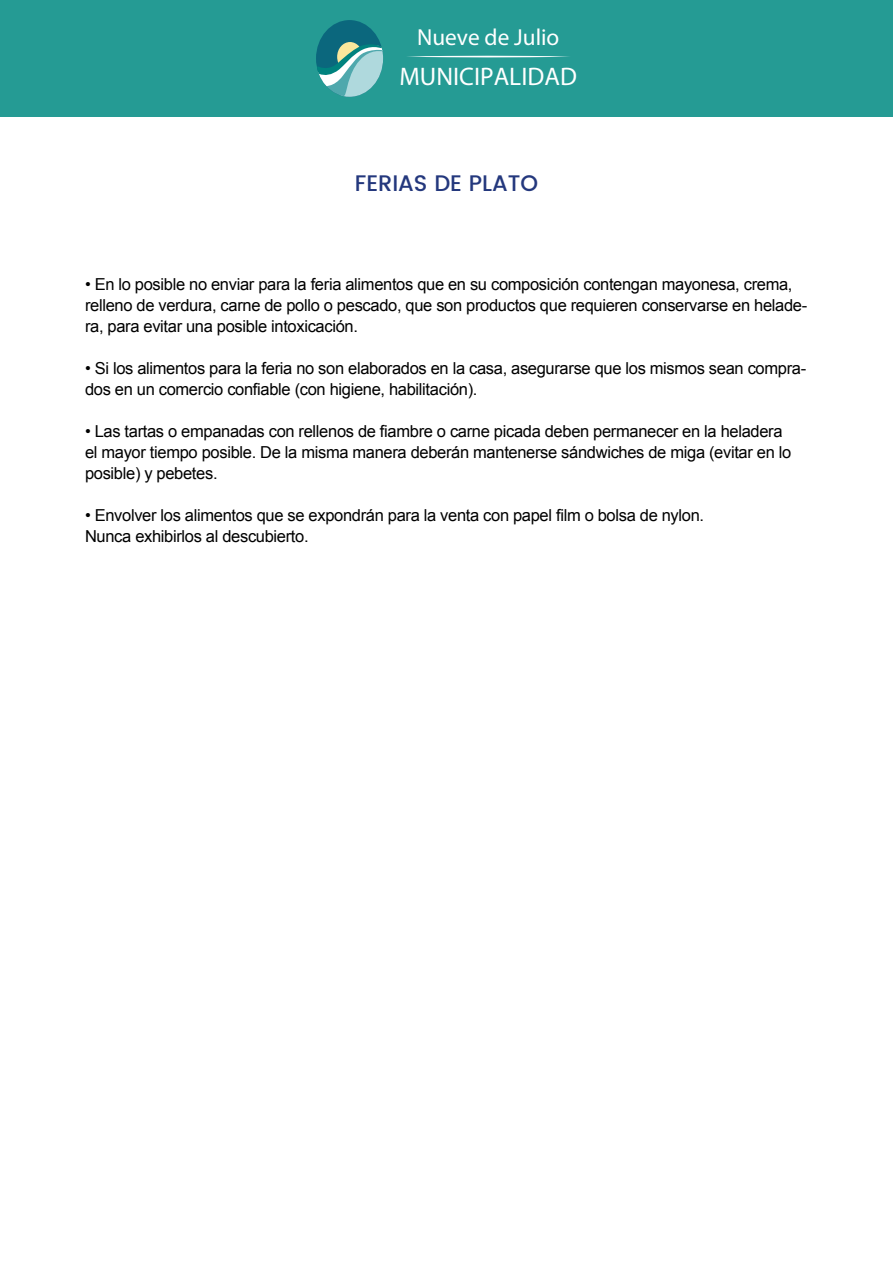
<style>
.page{position:relative;width:893px;height:1263px;background:#fff}
.page>*{position:absolute;margin:0;border:0;box-sizing:border-box;transform-origin:0 0}
.t1{font:25.5px "Myriad Pro";color:#fff}
.t2{font:23.25px "Myriad Pro";color:#fff}
.t3{font:500 22.5px "Poppins";color:#24387d}
.t4{font:16.5px/21px "Arial";letter-spacing:-.02em;color:#000}
</style>
<div class="page">
<div style="left:0;top:0;width:893px;height:117px;background:#259b94"></div>
<div style="left:316px;top:20px;width:67px;height:77px;background:#0b677d;border-radius:50%"></div>
<svg style="left:316px;top:32px;width:67px;height:65px"></svg>
<svg style="left:407px;top:56px;width:162px;height:1px"></svg>
<h2 class="t2" style="left:417px;top:23px;width:144px">Nueve de Julio</h2>
<h1 class="t1" style="left:399px;top:61px;width:179px">MUNICIPALIDAD</h1>
<h3 class="t3" style="left:355px;top:166px;width:185px">FERIAS DE PLATO</h3>
<p class="t4" style="left:85px;top:273px;width:724px">• En lo posible no enviar para la feria alimentos que en su composición contengan mayonesa, crema, relleno de verdura, carne de pollo o pescado, que son productos que requieren conservarse en helade&shy;ra, para evitar una posible intoxicación.</p>
<p class="t4" style="left:85px;top:357px;width:723px">• Si los alimentos para la feria no son elaborados en la casa, asegurarse que los mismos sean compra&shy;dos en un comercio confiable (con higiene, habilitación).</p>
<p class="t4" style="left:85px;top:420px;width:708px">• Las tartas o empanadas con rellenos de fiambre o carne picada deben permanecer en la heladera el mayor tiempo posible. De la misma manera deberán mantenerse sándwiches de miga (evitar en lo posible) y pebetes.</p>
<p class="t4" style="left:85px;top:504px;width:621px">• Envolver los alimentos que se expondrán para la venta con papel film o bolsa de nylon.<br>Nunca exhibirlos al descubierto.</p>
</div>
